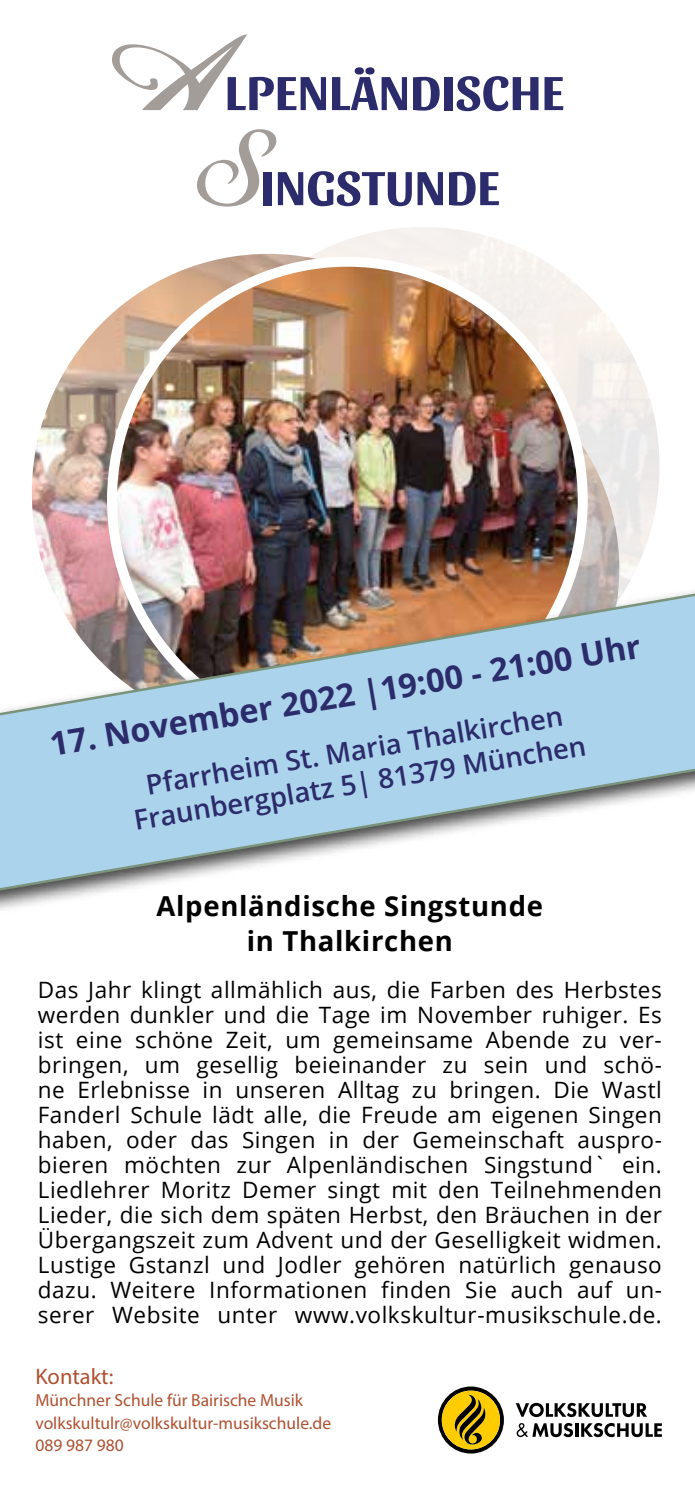
<style>
.page{position:relative;width:695px;height:1489px;background:#fff}
.page>*{position:absolute;margin:0;border:0;box-sizing:border-box;transform-origin:0 0}
.t1{font:700 50px/95px "Sansita";letter-spacing:.01em;color:#2c2b6b;text-align:center}
.t2{font:700 32.5px "Open Sans";color:#2c2b6b}
.t3{font:600 27.5px/33.2px "Open Sans";color:#2c2b6b;text-align:center}
.t4{font:700 27.5px/35px "Open Sans";letter-spacing:.025em;color:#000;text-align:center}
.t5{font:22.5px/25px "Open Sans";letter-spacing:.025em;color:#000;text-align:justify}
.t6{font:22.5px "Myriad Pro";color:#ae5131}
.t7{font:17.5px/22.5px "Myriad Pro";color:#ae5131}
.s1{font-family:"Mangrio Aziz Point PJG";font-weight:400;font-size:100px;color:#a39d9a}
</style>
<div class="page">
<img style="left:582px;top:347px;width:37px;height:224px">
<img style="left:32px;top:254px;width:472px;height:317px">
<img style="left:112px;top:262px;width:470px;height:309px">
<div style="left:0;top:571px;width:694px;height:351px;background:#000;opacity:.75"></div>
<svg style="left:0;top:576px;width:694px;height:326px"></svg>
<svg style="left:515px;top:1402px;width:132px;height:14px"></svg>
<svg style="left:516px;top:1423px;width:145px;height:13px"></svg>
<svg style="left:438px;top:1386px;width:66px;height:67px"></svg>
<h1 class="t1" style="left:132px;top:46px;width:433px"><span class="s1">A</span>LPENLÄNDISCHE<br><span class="s1">S</span>INGSTUNDE</h1>
<h2 class="t2" style="left:46px;top:719px;width:600px;rotate:-9deg">17. November 2022 |19:00 - 21:00 Uhr</h2>
<p class="t3" style="left:126px;top:768px;width:459px;rotate:-9deg">Pfarrheim St. Maria Thalkirchen<br>Fraunbergplatz 5| 81379 München</p>
<p class="t4" style="left:156px;top:888px;width:388px">Alpenländische Singstunde in Thalkirchen</p>
<p class="t5" style="left:38px;top:976px;width:625px">Das Jahr klingt allmählich aus, die Farben des Herbstes werden dunkler und die Tage im November ruhiger. Es ist eine schöne Zeit, um gemeinsame Abende zu ver&shy;bringen, um gesellig beieinander zu sein und schö&shy;ne Erlebnisse in unseren Alltag zu bringen. Die Wastl Fanderl Schule lädt alle, die Freude am eigenen Singen haben, oder das Singen in der Gemeinschaft auspro&shy;bieren möchten zur Alpenländischen Singstund` ein.<br>Liedlehrer Moritz Demer singt mit den Teilnehmenden Lieder, die sich dem späten Herbst, den Bräuchen in der Übergangszeit zum Advent und der Geselligkeit widmen.<br>Lustige Gstanzl und Jodler gehören natürlich genauso dazu. Weitere Informationen finden Sie auch auf un&shy;serer Website unter www.volkskultur-musikschule.de.</p>
<p class="t6" style="left:35px;top:1362px;width:79px">Kontakt:</p>
<p class="t7" style="left:35px;top:1388px;width:297px">Münchner Schule für Bairische Musik volkskultulr@volkskultur-musikschule.de<br>089 987 980</p>
</div>
